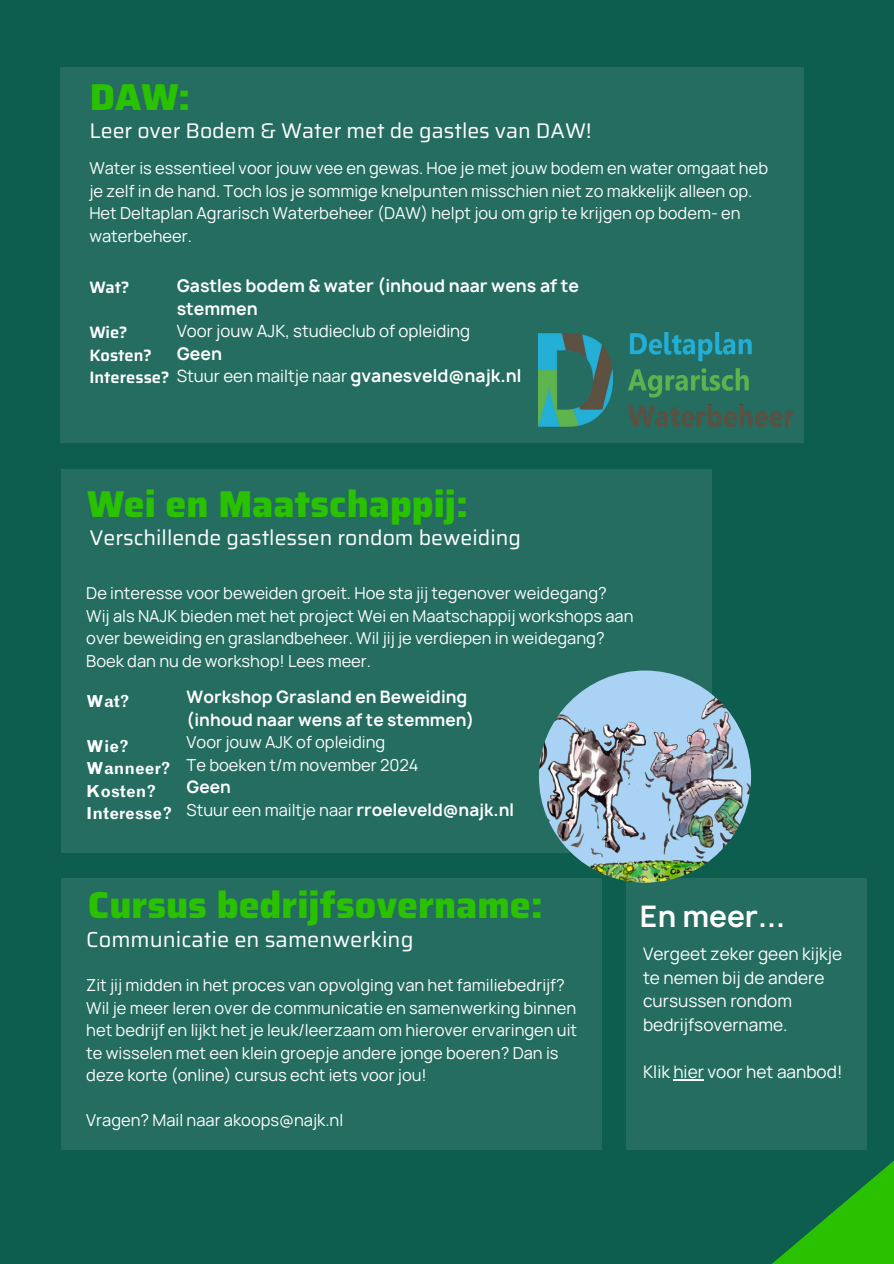
<style>
.page{position:relative;width:894px;height:1264px;background:#fff}
.page>*{position:absolute;margin:0;border:0;box-sizing:border-box;transform-origin:0 0}
.t1{font:800 37.5px "Saira";color:#2ac100}
.t2{font:700 28.5px "Manrope";color:#fff}
.t3{font:21.75px "Saira";color:#fff}
.t4{font:21.15px "Saira";color:#fff}
.t5{font:17.25px/23.7px "Manrope";color:#fff}
.t6{font:16.8px "Manrope";color:#fff}
.t7{font:700 16.8px/22.5px "Manrope";color:#fff}
.t8{font:16.5px/22.5px "Manrope";color:#fff}
.t9{font:700 16.5px "Manrope";color:#fff}
.t10{font:700 16.5px/22.5px "Grotesque MT Std";color:#fff}
.t11{font:600 16.5px/22.5px "Saira";color:#fff}
.s1{font-family:"Saira";font-weight:600;font-size:16.5px}
.s2{font-weight:700}
</style>
<div class="page">
<div style="left:0;top:0;width:893px;height:1263px;background:#0d5e4f"></div>
<svg style="left:750px;top:963px;width:143px;height:300px"></svg>
<div style="left:60px;top:68px;width:744px;height:375px;background:#246d60"></div>
<div style="left:61px;top:469px;width:650px;height:383px;background:#246d60"></div>
<img style="left:538px;top:670px;width:212px;height:212px;border-radius:50%">
<div style="left:61px;top:878px;width:540px;height:271px;background:#246d60"></div>
<div style="left:626px;top:878px;width:240px;height:271px;background:#246d60"></div>
<img style="left:538px;top:333px;width:255px;height:93px">
<hr style="left:673px;top:1079px;width:30px;height:1px;background:#fff">
<h3 class="t1" style="left:90px;top:67px;width:102px">DAW:</h3>
<p class="t4" style="left:89px;top:114px;width:503px">Leer over Bodem &amp; Water met de gastles van DAW!</p>
<p class="t8" style="left:89px;top:156px;width:680px">Water is essentieel voor jouw vee en gewas. Hoe je met jouw bodem en water omgaat heb je zelf in de hand. Toch los je sommige knelpunten misschien niet zo makkelijk alleen op.<br>Het Deltaplan Agrarisch Waterbeheer (DAW) helpt jou om grip te krijgen op bodem- en waterbeheer.</p>
<h2 class="t7" style="left:177px;top:275px;width:403px">Gastles bodem &amp; water (inhoud naar wens af te stemmen</h2>
<h4 class="t6" style="left:177px;top:319px;width:295px">Voor jouw AJK, studieclub of opleiding</h4>
<p class="t7" style="left:177px;top:342px;width:47px">Geen</p>
<h5 class="t11" style="left:89px;top:276px;width:42px">Wat?</h5>
<p class="t11" style="left:89px;top:321px;width:64px">Wie?<br>Kosten?</p>
<p class="t6" style="left:89px;top:364px;width:433px"><span class="s1">Interesse?</span> Stuur een mailtje naar <span class="s2">gvanesveld@najk.nl</span></p>
<p class="t1" style="left:87px;top:474px;width:382px">Wei en Maatschappij:</p>
<h5 class="t4" style="left:89px;top:521px;width:433px">Verschillende gastlessen rondom beweiding</h5>
<h5 class="t8" style="left:86px;top:581px;width:522px">De interesse voor beweiden groeit. Hoe sta jij tegenover weidegang?</h5>
<p class="t8" style="left:86px;top:604px;width:548px">Wij als NAJK bieden met het project Wei en Maatschappij workshops aan over beweiding en graslandbeheer. Wil jij je verdiepen in weidegang?<br>Boek dan nu de workshop! Lees meer.</p>
<p class="t10" style="left:86px;top:691px;width:45px">Wat?</p>
<p class="t10" style="left:86px;top:736px;width:87px">Wie?<br>Wanneer?<br>Kosten?<br>Interesse?</p>
<h1 class="t9" style="left:187px;top:685px;width:282px">Workshop Grasland en Beweiding</h1>
<h4 class="t9" style="left:187px;top:708px;width:289px">(inhoud naar wens af te stemmen)</h4>
<p class="t8" style="left:187px;top:730px;width:200px">Voor jouw AJK of opleiding</p>
<p class="t8" style="left:187px;top:753px;width:233px">Te boeken t/m november 2024</p>
<p class="t9" style="left:187px;top:775px;width:46px">Geen</p>
<p class="t8" style="left:187px;top:798px;width:329px">Stuur een mailtje naar <span class="s2">rroeleveld@najk.nl</span></p>
<p class="t1" style="left:88px;top:875px;width:456px">Cursus bedrijfsovername:</p>
<p class="t3" style="left:86px;top:922px;width:328px">Communicatie en samenwerking</p>
<p class="t8" style="left:86px;top:973px;width:492px">Zit jij midden in het proces van opvolging van het familiebedrijf?<br>Wil je meer leren over de communicatie en samenwerking binnen het bedrijf en lijkt het je leuk/leerzaam om hierover ervaringen uit te wisselen met een klein groepje andere jonge boeren? Dan is deze korte (online) cursus echt iets voor jou!</p>
<p class="t8" style="left:86px;top:1108px;width:258px">Vragen? Mail naar akoops@najk.nl</p>
<h4 class="t2" style="left:639px;top:896px;width:147px">En meer...</h4>
<p class="t5" style="left:643px;top:941px;width:200px">Vergeet zeker geen kijkje te nemen bij de andere cursussen rondom bedrijfsovername.</p>
<h2 class="t5" style="left:643px;top:1059px;width:201px">Klik hier voor het aanbod!</h2>
</div>
